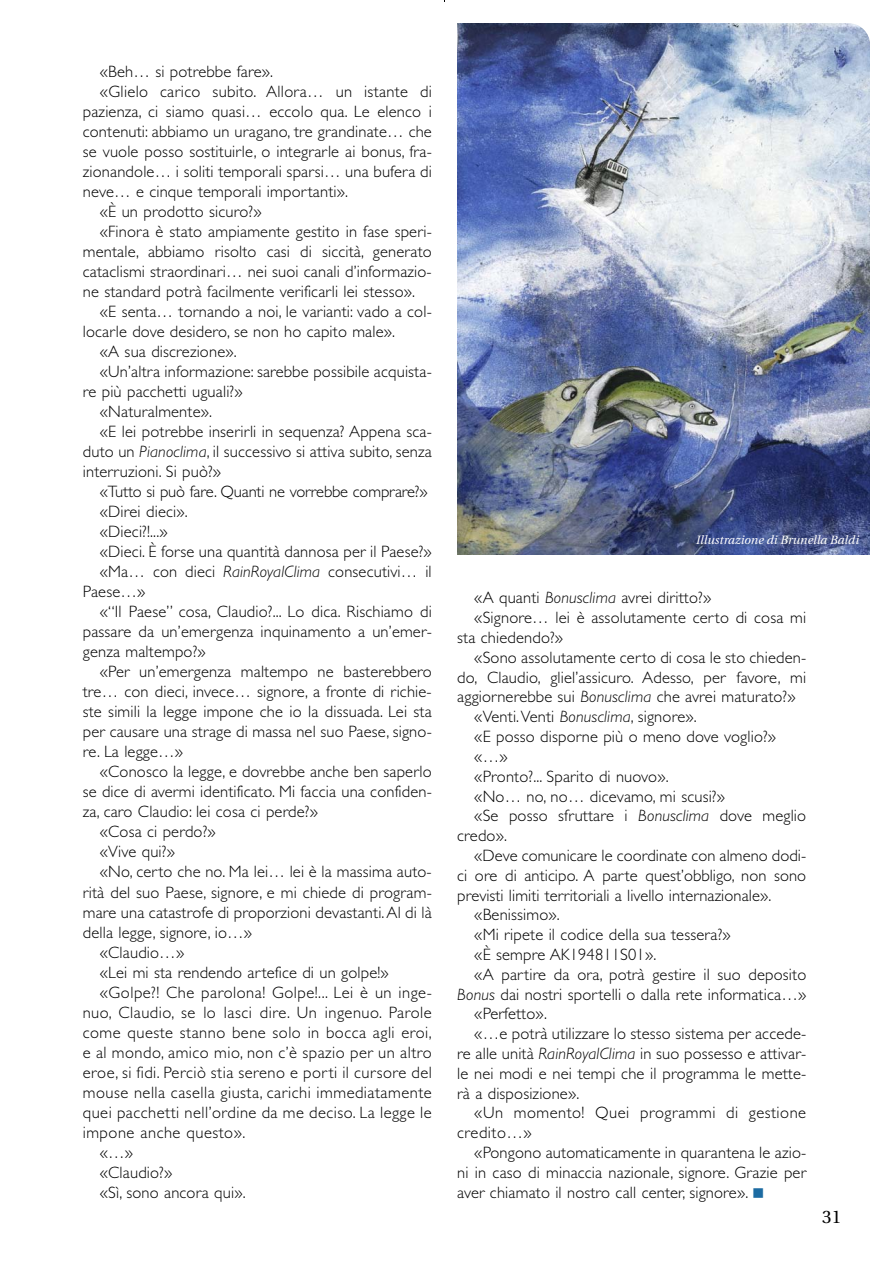
<style>
.page{position:relative;width:889px;height:1263px;background:#fff}
.page>*{position:absolute;margin:0;border:0;box-sizing:border-box;transform-origin:0 0}
.t1{font:18px "Utopia";color:#000}
.t2{font:300 16.5px "Gill Sans";letter-spacing:.01em;color:#000}
.t3{font:300 16.5px "Gill Sans";letter-spacing:.03em;color:#000}
.t4{font:300 16.5px "Gill Sans";letter-spacing:-.01em;color:#000}
.t5{font:italic 12px "Utopia";color:#fff}
.s1{font-style:italic}
.s2{color:#1c6ba2}
</style>
<div class="page">
<img style="left:444px;top:0;width:426px;height:555px">
<p class="t2" style="left:100px;top:65px;width:175px">«Beh… si potrebbe fare».</p>
<p class="t2" style="left:100px;top:85px;width:333px">«Glielo carico subito. Allora… un istante di</p>
<p class="t2" style="left:83px;top:105px;width:350px">pazienza, ci siamo quasi… eccolo qua. Le elenco i</p>
<p class="t2" style="left:83px;top:125px;width:350px">contenuti: abbiamo un uragano, tre grandinate… che</p>
<p class="t2" style="left:83px;top:145px;width:350px">se vuole posso sostituirle, o integrarle ai bonus, fra-</p>
<p class="t2" style="left:83px;top:165px;width:350px">zionandole… i soliti temporali sparsi… una bufera di</p>
<p class="t2" style="left:83px;top:185px;width:267px">neve… e cinque temporali importanti».</p>
<p class="t2" style="left:100px;top:205px;width:163px">«È un prodotto sicuro?»</p>
<p class="t2" style="left:100px;top:225px;width:333px">«Finora è stato ampiamente gestito in fase speri-</p>
<p class="t2" style="left:83px;top:245px;width:350px">mentale, abbiamo risolto casi di siccità, generato</p>
<p class="t2" style="left:83px;top:265px;width:350px">cataclismi straordinari… nei suoi canali d’informazio-</p>
<p class="t2" style="left:83px;top:285px;width:334px">ne standard potrà facilmente verificarli lei stesso».</p>
<p class="t2" style="left:100px;top:305px;width:333px">«E senta… tornando a noi, le varianti: vado a col-</p>
<p class="t2" style="left:83px;top:325px;width:314px">locarle dove desidero, se non ho capito male».</p>
<p class="t2" style="left:100px;top:345px;width:138px">«A sua discrezione».</p>
<p class="t2" style="left:100px;top:365px;width:333px">«Un’altra informazione: sarebbe possibile acquista-</p>
<p class="t2" style="left:83px;top:385px;width:161px">re più pacchetti uguali?»</p>
<p class="t2" style="left:100px;top:405px;width:114px">«Naturalmente».</p>
<p class="t2" style="left:100px;top:425px;width:333px">«E lei potrebbe inserirli in sequenza? Appena sca-</p>
<p class="t2" style="left:83px;top:445px;width:350px">duto un <span class="s1">Pianoclima</span>, il successivo si attiva subito, senza</p>
<p class="t2" style="left:83px;top:465px;width:140px">interruzioni. Si può?»</p>
<p class="t4" style="left:100px;top:485px;width:329px">«Tutto si può fare. Quanti ne vorrebbe comprare?»</p>
<p class="t2" style="left:100px;top:505px;width:89px">«Direi dieci».</p>
<p class="t2" style="left:100px;top:525px;width:69px">«Dieci?!...»</p>
<p class="t2" style="left:100px;top:545px;width:333px">«Dieci. È forse una quantità dannosa per il Paese?»</p>
<p class="t2" style="left:100px;top:565px;width:333px">«Ma… con dieci <span class="s1">RainRoyalClima</span> consecutivi… il</p>
<p class="t2" style="left:83px;top:585px;width:64px">Paese…»</p>
<p class="t2" style="left:100px;top:605px;width:333px">«“Il Paese” cosa, Claudio?... Lo dica. Rischiamo di</p>
<p class="t2" style="left:83px;top:625px;width:350px">passare da un’emergenza inquinamento a un’emer-</p>
<p class="t2" style="left:83px;top:645px;width:124px">genza maltempo?»</p>
<p class="t2" style="left:100px;top:665px;width:333px">«Per un’emergenza maltempo ne basterebbero</p>
<p class="t2" style="left:83px;top:685px;width:350px">tre… con dieci, invece… signore, a fronte di richie-</p>
<p class="t2" style="left:83px;top:705px;width:350px">ste simili la legge impone che io la dissuada. Lei sta</p>
<p class="t2" style="left:83px;top:725px;width:350px">per causare una strage di massa nel suo Paese, signo-</p>
<p class="t2" style="left:83px;top:745px;width:102px">re. La legge…»</p>
<p class="t2" style="left:100px;top:765px;width:333px">«Conosco la legge, e dovrebbe anche ben saperlo</p>
<p class="t2" style="left:83px;top:785px;width:350px">se dice di avermi identificato. Mi faccia una confiden-</p>
<p class="t2" style="left:83px;top:805px;width:237px">za, caro Claudio: lei cosa ci perde?»</p>
<p class="t2" style="left:100px;top:825px;width:117px">«Cosa ci perdo?»</p>
<p class="t2" style="left:100px;top:845px;width:77px">«Vive qui?»</p>
<p class="t2" style="left:100px;top:865px;width:333px">«No, certo che no. Ma lei… lei è la massima auto-</p>
<p class="t2" style="left:83px;top:885px;width:350px">rità del suo Paese, signore, e mi chiede di program-</p>
<p class="t2" style="left:83px;top:905px;width:350px">mare una catastrofe di proporzioni devastanti.Al di là</p>
<p class="t2" style="left:83px;top:925px;width:171px">della legge, signore, io…»</p>
<p class="t2" style="left:100px;top:945px;width:86px">«Claudio…»</p>
<p class="t2" style="left:100px;top:965px;width:290px">«Lei mi sta rendendo artefice di un golpe!»</p>
<p class="t3" style="left:100px;top:985px;width:333px">«Golpe?! Che parolona! Golpe!... Lei è un inge-</p>
<p class="t3" style="left:83px;top:1005px;width:350px">nuo, Claudio, se lo lasci dire. Un ingenuo. Parole</p>
<p class="t3" style="left:83px;top:1025px;width:350px">come queste stanno bene solo in bocca agli eroi,</p>
<p class="t3" style="left:83px;top:1045px;width:350px">e al mondo, amico mio, non c’è spazio per un altro</p>
<p class="t3" style="left:83px;top:1065px;width:350px">eroe, si fidi. Perciò stia sereno e porti il cursore del</p>
<p class="t3" style="left:83px;top:1085px;width:350px">mouse nella casella giusta, carichi immediatamente</p>
<p class="t3" style="left:83px;top:1105px;width:350px">quei pacchetti nell’ordine da me deciso. La legge le</p>
<p class="t3" style="left:83px;top:1125px;width:164px">impone anche questo».</p>
<p class="t2" style="left:100px;top:1145px;width:35px">«…»</p>
<p class="t2" style="left:100px;top:1165px;width:74px">«Claudio?»</p>
<p class="t2" style="left:100px;top:1185px;width:147px">«Sì, sono ancora qui».</p>
<p class="t5" style="left:696px;top:535px;width:164px">Illustrazione di Brunella Baldi</p>
<p class="t2" style="left:474px;top:591px;width:238px">«A quanti <span class="s1">Bonusclima</span> avrei diritto?»</p>
<p class="t2" style="left:474px;top:611px;width:333px">«Signore… lei è assolutamente certo di cosa mi</p>
<p class="t2" style="left:457px;top:631px;width:107px">sta chiedendo?»</p>
<p class="t2" style="left:474px;top:651px;width:333px">«Sono assolutamente certo di cosa le sto chieden-</p>
<p class="t2" style="left:457px;top:671px;width:350px">do, Claudio, gliel’assicuro. Adesso, per favore, mi</p>
<p class="t2" style="left:457px;top:690px;width:340px">aggiornerebbe sui <span class="s1">Bonusclima</span> che avrei maturato?»</p>
<p class="t2" style="left:474px;top:710px;width:224px">«Venti.Venti <span class="s1">Bonusclima</span>, signore».</p>
<p class="t2" style="left:474px;top:730px;width:303px">«E posso disporne più o meno dove voglio?»</p>
<p class="t2" style="left:474px;top:750px;width:35px">«…»</p>
<p class="t2" style="left:474px;top:770px;width:196px">«Pronto?... Sparito di nuovo».</p>
<p class="t2" style="left:474px;top:789px;width:252px">«No… no, no… dicevamo, mi scusi?»</p>
<p class="t2" style="left:474px;top:809px;width:333px">«Se posso sfruttare i <span class="s1">Bonusclima</span> dove meglio</p>
<p class="t2" style="left:457px;top:829px;width:51px">credo».</p>
<p class="t2" style="left:474px;top:849px;width:333px">«Deve comunicare le coordinate con almeno dodi-</p>
<p class="t2" style="left:457px;top:869px;width:350px">ci ore di anticipo. A parte quest’obbligo, non sono</p>
<p class="t2" style="left:457px;top:888px;width:315px">previsti limiti territoriali a livello internazionale».</p>
<p class="t2" style="left:474px;top:908px;width:87px">«Benissimo».</p>
<p class="t2" style="left:474px;top:928px;width:258px">«Mi ripete il codice della sua tessera?»</p>
<p class="t2" style="left:474px;top:948px;width:183px">«È sempre AK194811S01».</p>
<p class="t2" style="left:474px;top:968px;width:333px">«A partire da ora, potrà gestire il suo deposito</p>
<p class="t2" style="left:457px;top:987px;width:350px"><span class="s1">Bonus</span> dai nostri sportelli o dalla rete informatica…»</p>
<p class="t2" style="left:474px;top:1007px;width:74px">«Perfetto».</p>
<p class="t2" style="left:474px;top:1027px;width:333px">«…e potrà utilizzare lo stesso sistema per accede-</p>
<p class="t2" style="left:457px;top:1047px;width:350px">re alle unità <span class="s1">RainRoyalClima</span> in suo possesso e attivar-</p>
<p class="t2" style="left:457px;top:1067px;width:350px">le nei modi e nei tempi che il programma le mette-</p>
<p class="t2" style="left:457px;top:1086px;width:124px">rà a disposizione».</p>
<p class="t3" style="left:474px;top:1106px;width:333px">«Un momento! Quei programmi di gestione</p>
<p class="t3" style="left:457px;top:1126px;width:76px">credito…»</p>
<p class="t2" style="left:474px;top:1146px;width:333px">«Pongono automaticamente in quarantena le azio-</p>
<p class="t2" style="left:457px;top:1166px;width:350px">ni in caso di minaccia nazionale, signore. Grazie per</p>
<p class="t2" style="left:457px;top:1185px;width:308px">aver chiamato il nostro call center, signore». <span class="s2">■</span></p>
<p class="t1" style="left:822px;top:1210px;width:21px">31</p>
</div>
